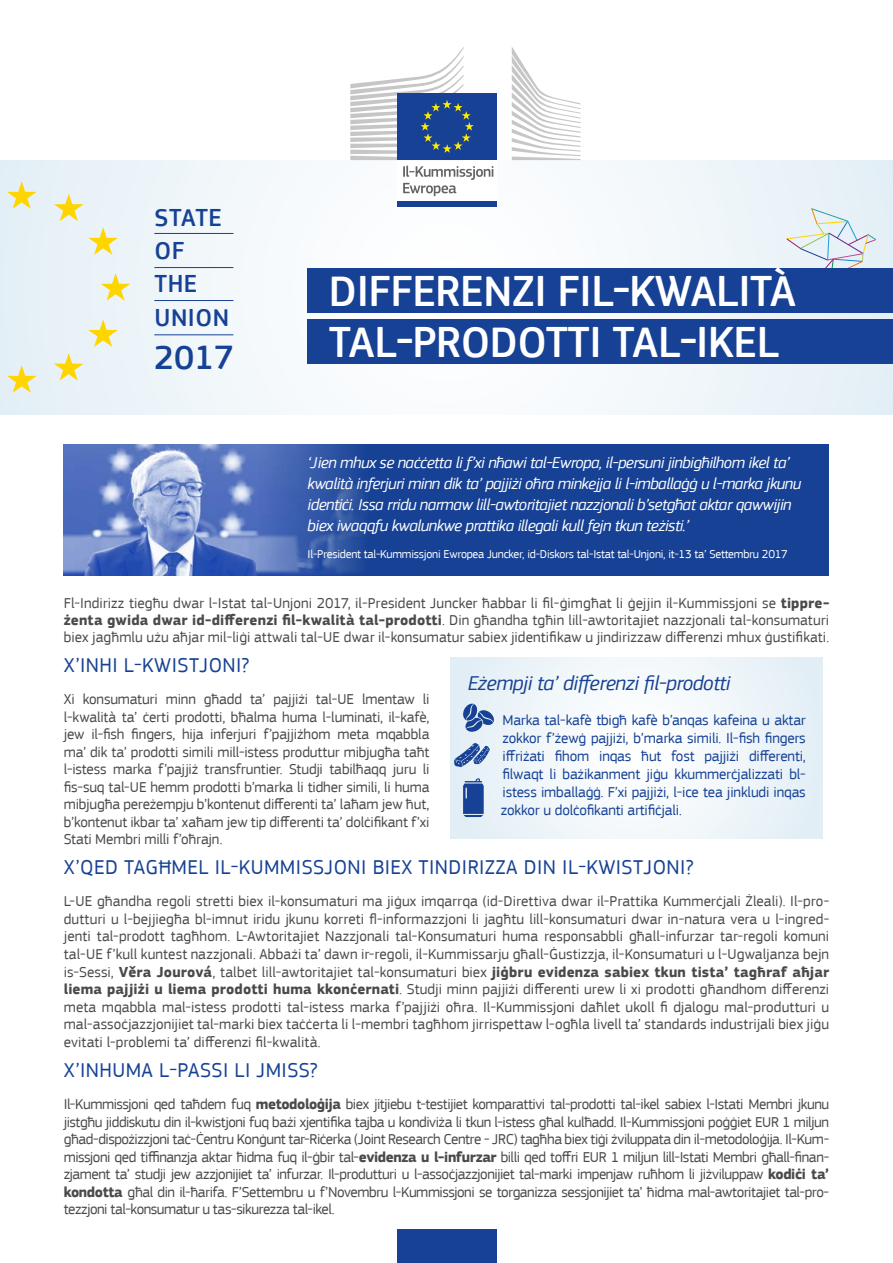
<style>
.page{position:relative;width:893px;height:1263px;background:#fff}
.page>*{position:absolute;margin:0;border:0;box-sizing:border-box;transform-origin:0 0}
.t1{font:500 44.7px/51px "EC Square Sans Pro";letter-spacing:-.01em;color:#fff}
.t2{font:500 34.65px "EC Square Sans Pro";color:#164194}
.t3{font:500 25.35px/33.3px "EC Square Sans Pro";letter-spacing:.02em;color:#164194}
.t4{font:21px "EC Square Sans Pro";letter-spacing:.02em;color:#164194}
.t5{font:italic 21px "EC Square Sans Pro";letter-spacing:-.02em;color:#164194}
.t6{font:italic 16.5px/21px "EC Square Sans Pro";letter-spacing:-.03em;color:#fff}
.t7{font:15px/17.5px "EC Square Sans Pro";letter-spacing:-.005em;color:#4a4a49;text-align:justify}
.t8{font:15px/18px "EC Square Sans Pro";letter-spacing:-.01em;color:#164194;text-align:justify}
.t9{font:12px "EC Square Sans Pro";letter-spacing:-.02em;color:#fff}
.s1{font-weight:700}
</style>
<div class="page">
<div style="left:0;top:159px;width:893px;height:256px;background:linear-gradient(to right,#f1f7fa,#f1f7fa)"></div>
<svg style="left:7px;top:181px;width:30px;height:28px"></svg>
<svg style="left:7px;top:365px;width:30px;height:28px"></svg>
<svg style="left:54px;top:353px;width:30px;height:28px"></svg>
<svg style="left:88px;top:319px;width:30px;height:28px"></svg>
<svg style="left:101px;top:273px;width:29px;height:28px"></svg>
<svg style="left:88px;top:227px;width:30px;height:28px"></svg>
<svg style="left:54px;top:194px;width:30px;height:27px"></svg>
<hr style="left:154px;top:233px;width:79px;height:1px;background:#164194">
<hr style="left:154px;top:267px;width:79px;height:1px;background:#164194">
<hr style="left:154px;top:300px;width:79px;height:1px;background:#164194">
<hr style="left:154px;top:334px;width:79px;height:1px;background:#164194">
<svg style="left:786px;top:208px;width:91px;height:60px;background:#dee7eb"></svg>
<div style="left:308px;top:268px;width:585px;height:44px;background:#164194"></div>
<div style="left:64px;top:444px;width:765px;height:132px;background:#164194"></div>
<img style="left:64px;top:444px;width:299px;height:132px">
<div style="left:451px;top:657px;width:372px;height:181px;background:linear-gradient(to right,#eff6fa,#eff6fa)"></div>
<svg style="left:462px;top:703px;width:33px;height:30px"></svg>
<svg style="left:463px;top:778px;width:21px;height:39px"></svg>
<svg style="left:454px;top:743px;width:36px;height:24px"></svg>
<div style="left:308px;top:319px;width:585px;height:45px;background:#164194"></div>
<div style="left:0;top:0;width:893px;height:160px;background:#fff"></div>
<div style="left:397px;top:158px;width:100px;height:44px;background:#fff"></div>
<svg style="left:403px;top:166px;width:90px;height:30px"></svg>
<div style="left:397px;top:201px;width:100px;height:6px;background:#164194"></div>
<svg style="left:512px;top:47px;width:69px;height:113px"></svg>
<div style="left:397px;top:94px;width:100px;height:66px;background:#164194"></div>
<svg style="left:350px;top:47px;width:124px;height:113px"></svg>
<div style="left:397px;top:1229px;width:100px;height:34px;background:#164194"></div>
<h3 class="t3" style="left:155px;top:201px;width:76px">STATE<br>OF<br>THE<br>UNION</h3>
<h2 class="t2" style="left:154px;top:337px;width:81px">2017</h2>
<h1 class="t1" style="left:329px;top:266px;width:469px">DIFFERENZI FIL-KWALITÀ<br>TAL-PRODOTTI TAL-IKEL</h1>
<p class="t6" style="left:308px;top:452px;width:495px">‘Jien mhux se naċċetta li f’xi nħawi tal-Ewropa, il-persuni jinbigħilhom ikel ta’ kwalità inferjuri minn dik ta’ pajjiżi oħra minkejja li l-imballaġġ u l-marka jkunu identiċi. Issa rridu narmaw lill-awtoritajiet nazzjonali b’setgħat aktar qawwijin biex iwaqqfu kwalunkwe prattika illegali kull fejn tkun teżisti.’</p>
<p class="t9" style="left:308px;top:547px;width:482px">Il-President tal-Kummissjoni Ewropea Juncker, id-Diskors tal-Istat tal-Unjoni, it-13 ta’ Settembru 2017</p>
<p class="t7" style="left:64px;top:595px;width:767px;line-height:17.1px">Fl-Indirizz tiegħu dwar l-Istat tal-Unjoni 2017, il-President Juncker ħabbar li fil-ġimgħat li ġejjin il-Kummissjoni se <span class="s1">tippre&shy;żenta gwida dwar id-differenzi fil-kwalità tal-prodotti</span>. Din għandha tgħin lill-awtoritajiet nazzjonali tal-konsumaturi biex jagħmlu użu aħjar mil-liġi attwali tal-UE dwar il-konsumatur sabiex jidentifikaw u jindirizzaw differenzi mhux ġustifikati.</p>
<h3 class="t4" style="left:64px;top:652px;width:187px">X’INHI L-KWISTJONI?</h3>
<p class="t7" style="left:64px;top:690px;width:367px">Xi konsumaturi minn għadd ta’ pajjiżi tal-UE lmentaw li l-kwalità ta’ ċerti prodotti, bħalma huma l-luminati, il-kafè, jew il-fish fingers, hija inferjuri f’pajjiżhom meta mqabbla ma’ dik ta’ prodotti simili mill-istess produttur mibjugħa taħt l-istess marka f’pajjiż transfruntier. Studji tabilħaqq juru li fis-suq tal-UE hemm prodotti b’marka li tidher simili, li huma mibjugħa pereżempju b’kontenut differenti ta’ laħam jew ħut, b’kontenut ikbar ta’ xaħam jew tip differenti ta’ dolċifikant f’xi Stati Membri milli f’oħrajn.</p>
<h3 class="t4" style="left:64px;top:855px;width:631px">X’QED TAGĦMEL IL-KUMMISSJONI BIEX TINDIRIZZA DIN IL-KWISTJONI?</h3>
<p class="t7" style="left:64px;top:893px;width:767px">L-UE għandha regoli stretti biex il-konsumaturi ma jiġux imqarrqa (id-Direttiva dwar il-Prattika Kummerċjali Żleali). Il-pro&shy;dutturi u l-bejjiegħa bl-imnut iridu jkunu korreti fl-informazzjoni li jagħtu lill-konsumaturi dwar in-natura vera u l-ingred&shy;jenti tal-prodott tagħhom. L-Awtoritajiet Nazzjonali tal-Konsumaturi huma responsabbli għall-infurzar tar-regoli komuni tal-UE f’kull kuntest nazzjonali. Abbażi ta’ dawn ir-regoli, il-Kummissarju għall-Ġustizzja, il-Konsumaturi u l-Ugwaljanza bejn is-Sessi, <span class="s1">Věra Jourová</span>, talbet lill-awtoritajiet tal-konsumaturi biex <span class="s1">jiġbru evidenza sabiex tkun tista’ tagħraf aħjar liema pajjiżi u liema prodotti huma kkonċernati</span>. Studji minn pajjiżi differenti urew li xi prodotti għandhom differenzi meta mqabbla mal-istess prodotti tal-istess marka f’pajjiżi oħra. Il-Kummissjoni daħlet ukoll fi djalogu mal-produtturi u mal-assoċjazzjonijiet tal-marki biex taċċerta li l-membri tagħhom jirrispettaw l-ogħla livell ta’ standards industrijali biex jiġu evitati l-problemi ta’ differenzi fil-kwalità.</p>
<h3 class="t4" style="left:64px;top:1057px;width:255px">X’INHUMA L-PASSI LI JMISS?</h3>
<p class="t7" style="left:64px;top:1095px;width:767px">Il-Kummissjoni qed taħdem fuq <span class="s1">metodoloġija</span> biex jitjiebu t-testijiet komparattivi tal-prodotti tal-ikel sabiex l-Istati Membri jkunu jistgħu jiddiskutu din il-kwistjoni fuq bażi xjentifika tajba u kondiviża li tkun l-istess għal kulħadd. Il-Kummissjoni poġġiet EUR 1 miljun għad-dispożizzjoni taċ-Ċentru Konġunt tar-Riċerka (Joint Research Centre - JRC) tagħha biex tiġi żviluppata din il-metodoloġija. Il-Kum&shy;missjoni qed tiffinanzja aktar ħidma fuq il-ġbir tal-<span class="s1">evidenza u l-infurzar</span> billi qed toffri EUR 1 miljun lill-Istati Membri għall-finan&shy;zjament ta’ studji jew azzjonijiet ta’ infurzar. Il-produtturi u l-assoċjazzjonijiet tal-marki impenjaw ruħhom li jiżviluppaw <span class="s1">kodiċi ta’ kondotta</span> għal din il-ħarifa. F’Settembru u f’Novembru l-Kummissjoni se torganizza sessjonijiet ta’ ħidma mal-awtoritajiet tal-pro&shy;tezzjoni tal-konsumatur u tas-sikurezza tal-ikel.</p>
<h3 class="t5" style="left:468px;top:671px;width:264px">Eżempji ta’ differenzi fil-prodotti</h3>
<p class="t8" style="left:501px;top:711px;width:307px">Marka tal-kafè tbigħ kafè b’anqas kafeina u aktar zokkor f’żewġ pajjiżi, b’marka simili. Il-fish fingers iffriżati fihom inqas ħut fost pajjiżi differenti, filwaqt li bażikanment jiġu kkummerċjalizzati bl&shy;istess imballaġġ. F’xi pajjiżi, l-ice tea jinkludi inqas zokkor u dolċofikanti artifiċjali.</p>
</div>
